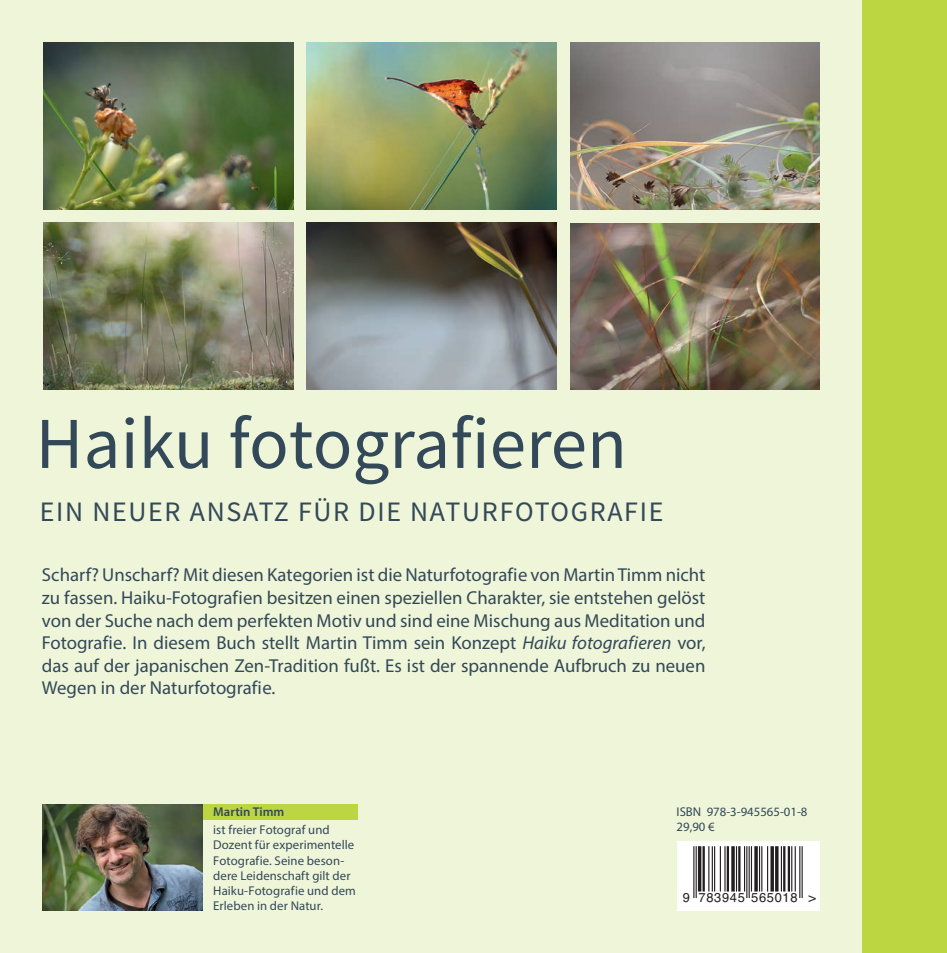
<style>
.page{position:relative;width:947px;height:953px;background:#fff}
.page>*{position:absolute;margin:0;border:0;box-sizing:border-box;transform-origin:0 0}
.t1{font:73.2px "Source Sans Pro";color:#334858}
.t2{font:28.2px "Source Sans Pro";letter-spacing:.06em;color:#334858}
.t3{font:18.75px/22.5px "Myriad Pro";color:#334858;text-align:justify}
.t4{font:12.9px "Helvetica";letter-spacing:.05em;color:#231f20}
.t5{font:12.75px/15.3px "Myriad Pro";letter-spacing:.005em;color:#334858}
.t6{font:600 12.75px "Myriad Pro";letter-spacing:.005em;color:#334858}
.s1{font-style:italic}
</style>
<div class="page">
<div style="left:0;top:0;width:912px;height:952px;background:#eef5d8"></div>
<img style="left:306px;top:42px;width:250px;height:167px">
<img style="left:43px;top:42px;width:250px;height:167px">
<img style="left:570px;top:42px;width:249px;height:167px">
<img style="left:43px;top:223px;width:250px;height:166px">
<img style="left:306px;top:223px;width:250px;height:166px">
<img style="left:570px;top:223px;width:249px;height:166px">
<svg style="left:677px;top:841px;width:142px;height:69px;background:#c8c7c8"></svg>
<div style="left:132px;top:804px;width:226px;height:15px;background:#bbd641"></div>
<img style="left:43px;top:804px;width:160px;height:106px">
<div style="left:861px;top:0;width:85px;height:952px;background:#bbd641"></div>
<h1 class="t1" style="left:36px;top:398px;width:592px">Haiku fotografieren</h1>
<h2 class="t2" style="left:40px;top:493px;width:624px">EIN NEUER ANSATZ FÜR DIE NATURFOTOGRAFIE</h2>
<p class="t3" style="left:42px;top:563px;width:664px">Scharf? Unscharf? Mit diesen Kategorien ist die Naturfotografie von Martin Timm nicht zu fassen. Haiku-Fotografien besitzen einen speziellen Charakter, sie entstehen gelöst von der Suche nach dem perfekten Motiv und sind eine Mischung aus Meditation und Fotografie. In diesem Buch stellt Martin Timm sein Konzept <span class="s1">Haiku fotografieren</span> vor, das auf der japanischen Zen-Tradition fußt. Es ist der spannende Aufbruch zu neuen Wegen in der Naturfotografie.</p>
<p class="t6" style="left:213px;top:803px;width:73px">Martin Timm</p>
<p class="t5" style="left:213px;top:821px;width:144px">ist freier Fotograf und<br>Dozent für experimentelle<br>Fotografie. Seine beson&shy;dere Leidenschaft gilt der<br>Haiku-Fotografie und dem<br>Erleben in der Natur.</p>
<p class="t5" style="left:676px;top:803px;width:132px">ISBN 978-3-945565-01-8<br>29,90 €</p>
<p class="t4" style="left:682px;top:887px;width:135px">9 783945 565018 &gt;</p>
</div>
